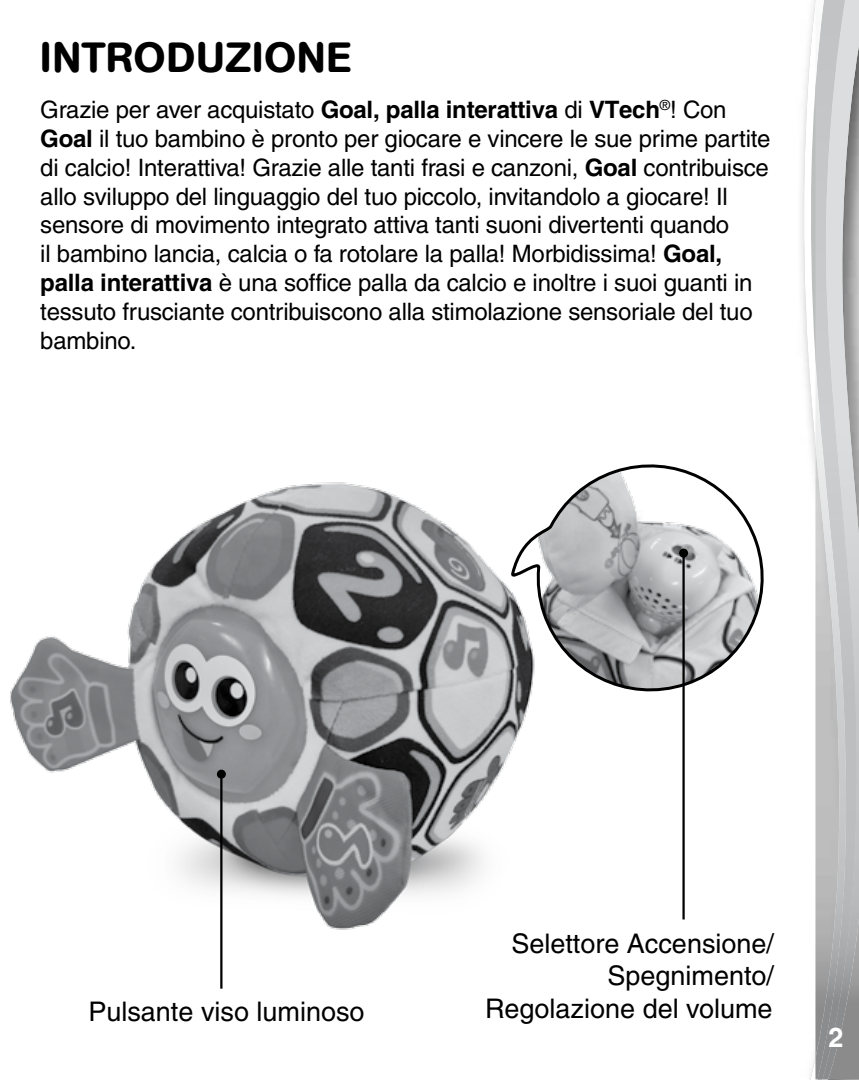
<style>
.page{position:relative;width:859px;height:1080px;background:#fff}
.page>*{position:absolute;margin:0;border:0;box-sizing:border-box;transform-origin:0 0}
.t1{font:500 42px "AG Book Rounded";letter-spacing:.02em;color:#000}
.t2{font:500 27px/32.4px "Helvetica";color:#000;text-align:right}
.t3{font:700 27px "Helvetica";color:#fff}
.t4{font:500 24px/28.8px "Helvetica";letter-spacing:-.01em;color:#000}
.s1{font-weight:700}
</style>
<div class="page">
<svg style="left:595px;top:464px;width:169px;height:228px"></svg>
<svg style="left:803px;top:0;width:12px;height:1080px"></svg>
<svg style="left:815px;top:1079px;width:13px;height:1px"></svg>
<img style="left:858px;top:0;width:1px;height:1079px">
<img style="left:848px;top:0;width:10px;height:1079px">
<img style="left:815px;top:0;width:33px;height:1079px">
<img style="left:10px;top:479px;width:585px;height:474px">
<hr style="left:682px;top:553px;width:3px;height:366px;background:#000">
<div style="left:679px;top:549px;width:9px;height:9px;background:#000;border-radius:50%"></div>
<hr style="left:220px;top:774px;width:2px;height:215px;background:#000">
<div style="left:217px;top:770px;width:9px;height:9px;background:#000;border-radius:50%"></div>
<h1 class="t1" style="left:40px;top:33px;width:312px">INTRODUZIONE</h1>
<p class="t4" style="left:40px;top:95px;width:732px">Grazie per aver acquistato <span class="s1">Goal, palla interattiva</span> di <span class="s1">VTech</span><sup>®</sup>! Con <span class="s1">Goal</span> il tuo bambino è pronto per giocare e vincere le sue prime partite di calcio! Interattiva! Grazie alle tanti frasi e canzoni, <span class="s1">Goal</span> contribuisce allo sviluppo del linguaggio del tuo piccolo, invitandolo a giocare! Il sensore di movimento integrato attiva tanti suoni divertenti quando<br>il bambino lancia, calcia o fa rotolare la palla! Morbidissima! <span class="s1">Goal, palla interattiva</span> è una soffice palla da calcio e inoltre i suoi guanti in tessuto frusciante contribuiscono alla stimolazione sensoriale del tuo bambino.</p>
<p class="t2" style="left:511px;top:927px;width:264px">Selettore Accensione/<br>Spegnimento/</p>
<p class="t2" style="left:88px;top:996px;width:278px">Pulsante viso luminoso</p>
<p class="t2" style="left:485px;top:992px;width:289px">Regolazione del volume</p>
<p class="t3" style="left:828px;top:1021px;width:17px">2</p>
</div>
